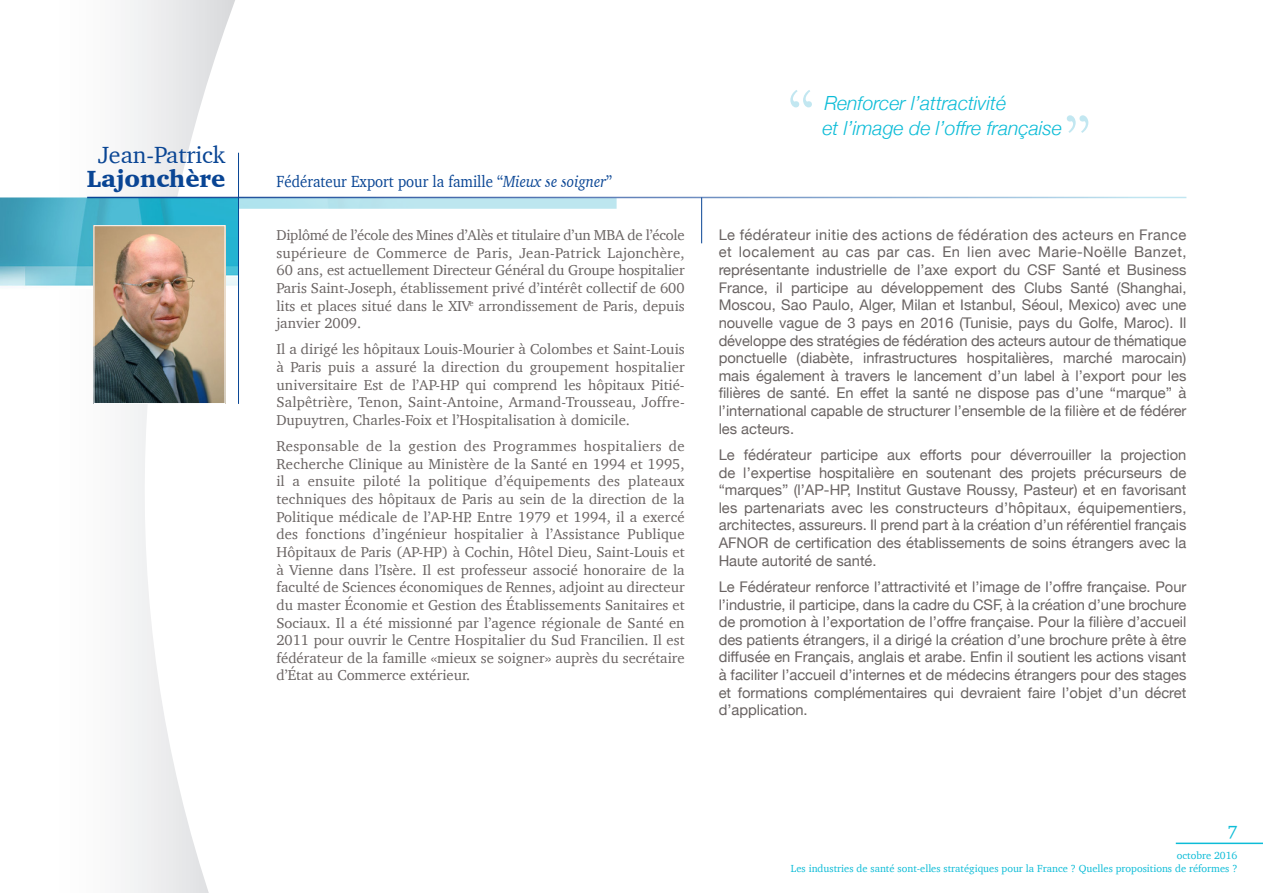
<style>
.page{position:relative;width:1263px;height:893px;background:#fff}
.page>*{position:absolute;margin:0;border:0;box-sizing:border-box;transform-origin:0 0}
.t1{font:500 76.5px "Berkeley";color:#c2e7f1}
.t2{font:24px "Charter";color:#094594}
.t3{font:900 24px "Charter";color:#094594}
.t4{font:italic 300 19.5px/25.5px "Helvetica Neue";color:#0dbcd7}
.t5{font:18px "Charter";color:#0dbcd7}
.t6{font:16.5px "Charter";color:#094594;scale:.9 1}
.t7{font:14.7px/17.7px "Helvetica Neue";color:#696362;text-align:justify}
.t8{font:14.7px/17.7px "Charter";color:#696362;text-align:justify}
.t9{font:10.5px/12.6px "Charter";color:#0dbcd7;text-align:right}
.s1{font-style:italic}
</style>
<div class="page">
<svg style="left:87px;top:0;width:153px;height:893px"></svg>
<hr style="left:1176px;top:843px;width:87px;height:1px;background:#0dbcd7">
<img style="left:0;top:197px;width:240px;height:92px">
<svg style="left:239px;top:198px;width:837px;height:19px"></svg>
<img style="left:96px;top:227px;width:127px;height:175px">
<div style="left:94px;top:225px;width:131px;height:179px;border:1px solid #fff"></div>
<hr style="left:87px;top:197px;width:1099px;height:1px;background:#fff">
<hr style="left:238px;top:153px;width:1px;height:251px;background:#094594">
<hr style="left:701px;top:197px;width:1px;height:46px;background:#094594">
<h2 class="t2" style="left:98px;top:134px;width:129px">Jean-Patrick</h2>
<h2 class="t3" style="left:87px;top:164px;width:140px">Lajonchère</h2>
<p class="t6" style="left:276px;top:167px;width:375px">Fédérateur Export pour la famille “<span class="s1">Mieux se soigner</span>”</p>
<p class="t8" style="left:276px;top:226px;width:410px">Diplômé de l’école des Mines d’Alès et titulaire d’un MBA de l’école supérieure de Commerce de Paris, Jean-Patrick Lajonchère, 60 ans, est actuellement Directeur Général du Groupe hospitalier Paris Saint-Joseph, établissement privé d’intérêt collectif de 600 lits et places situé dans le XIV<sup>e</sup> arrondissement de Paris, depuis janvier 2009.</p>
<p class="t8" style="left:276px;top:340px;width:410px">Il a dirigé les hôpitaux Louis-Mourier à Colombes et Saint-Louis à Paris puis a assuré la direction du groupement hospitalier universitaire Est de l’AP-HP qui comprend les hôpitaux Pitié-Salpêtrière, Tenon, Saint-Antoine, Armand-Trousseau, Joffre-Dupuytren, Charles-Foix et l’Hospitalisation à domicile.</p>
<p class="t8" style="left:276px;top:437px;width:410px">Responsable de la gestion des Programmes hospitaliers de Recherche Clinique au Ministère de la Santé en 1994 et 1995, il a ensuite piloté la politique d’équipements des plateaux techniques des hôpitaux de Paris au sein de la direction de la Politique médicale de l’AP-HP. Entre 1979 et 1994, il a exercé des fonctions d’ingénieur hospitalier à l’Assistance Publique Hôpitaux de Paris (AP-HP) à Cochin, Hôtel Dieu, Saint-Louis et à Vienne dans l’Isère. Il est professeur associé honoraire de la faculté de Sciences économiques de Rennes, adjoint au directeur du master Économie et Gestion des Établissements Sanitaires et Sociaux. Il a été missionné par l’agence régionale de Santé en 2011 pour ouvrir le Centre Hospitalier du Sud Francilien. Il est fédérateur de la famille «mieux se soigner» auprès du secrétaire d’État au Commerce extérieur.</p>
<h1 class="t1" style="left:784px;top:75px;width:34px">“</h1>
<h3 class="t4" style="left:822px;top:89px;width:241px">Renforcer l’attractivité<br>et l’image de l’offre française</h3>
<h1 class="t1" style="left:1062px;top:101px;width:34px">”</h1>
<p class="t7" style="left:719px;top:226px;width:469px">Le fédérateur initie des actions de fédération des acteurs en France et localement au cas par cas. En lien avec Marie-Noëlle Banzet, représentante industrielle de l’axe export du CSF Santé et Business France, il participe au développement des Clubs Santé (Shanghai, Moscou, Sao Paulo, Alger, Milan et Istanbul, Séoul, Mexico) avec une nouvelle vague de 3 pays en 2016 (Tunisie, pays du Golfe, Maroc). Il développe des stratégies de fédération des acteurs autour de thématique ponctuelle (diabète, infrastructures hospitalières, marché marocain) mais également à travers le lancement d’un label à l’export pour les filières de santé. En effet la santé ne dispose pas d’une “marque” à l’international capable de structurer l’ensemble de la filière et de fédérer les acteurs.</p>
<p class="t7" style="left:719px;top:447px;width:469px">Le fédérateur participe aux efforts pour déverrouiller la projection de l’expertise hospitalière en soutenant des projets précurseurs de “marques” (l’AP-HP, Institut Gustave Roussy, Pasteur) et en favorisant les partenariats avec les constructeurs d’hôpitaux, équipementiers, architectes, assureurs. Il prend part à la création d’un référentiel français AFNOR de certification des établissements de soins étrangers avec la Haute autorité de santé.</p>
<p class="t7" style="left:719px;top:579px;width:469px">Le Fédérateur renforce l’attractivité et l’image de l’offre française. Pour l’industrie, il participe, dans la cadre du CSF, à la création d’une brochure de promotion à l’exportation de l’offre française. Pour la filière d’accueil des patients étrangers, il a dirigé la création d’une brochure prête à être diffusée en Français, anglais et arabe. Enfin il soutient les actions visant à faciliter l’accueil d’internes et de médecins étrangers pour des stages et formations complémentaires qui devraient faire l’objet d’un décret d’application.</p>
<p class="t5" style="left:1227px;top:817px;width:12px">7</p>
<p class="t9" style="left:791px;top:849px;width:448px">octobre 2016<br>Les industries de santé sont-elles stratégiques pour la France ? Quelles propositions de réformes ?</p>
</div>
